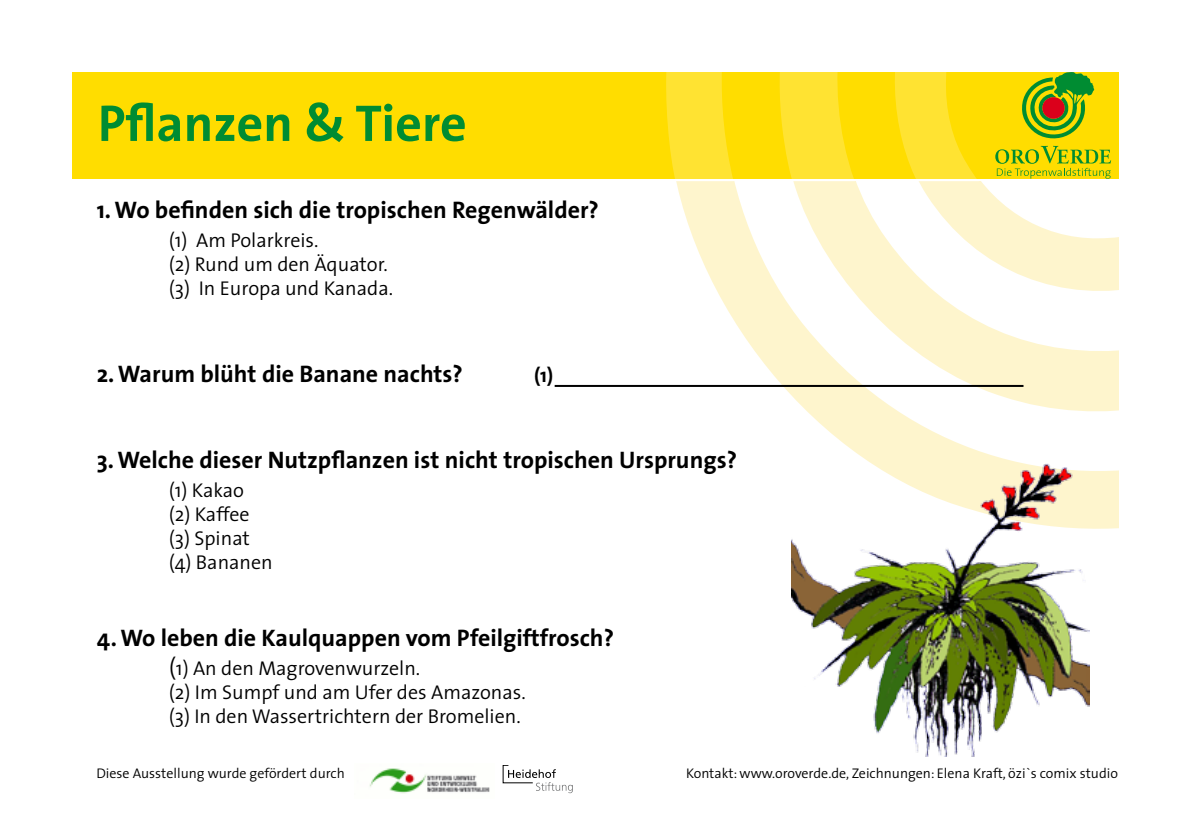
<style>
.page{position:relative;width:1191px;height:840px;background:#fff}
.page>*{position:absolute;margin:0;border:0;box-sizing:border-box;transform-origin:0 0}
.t1{font:700 52px "The Sans";color:#008c32}
.t2{font:700 24px "The Sans";color:#000}
.t3{font:300 20px/24px "The Sans";color:#000}
.t4{font:700 20px "The Sans";color:#000}
.t5{font:300 14px "The Sans";color:#000}
.s1{font-size:24px}
</style>
<div class="page">
<svg style="left:649px;top:181px;width:470px;height:375px"></svg>
<svg style="left:760px;top:305px;width:359px;height:123px;fill:#fef5cd"></svg>
<div style="left:72px;top:72px;width:1047px;height:107px;background:#fd0"></div>
<svg style="left:666px;top:72px;width:67px;height:107px;fill:#ffe332"></svg>
<svg style="left:760px;top:72px;width:359px;height:233px"></svg>
<div style="left:1042px;top:97px;width:22px;height:22px;background:#db001b;border-radius:50%"></div>
<hr style="left:554px;top:385px;width:469px;height:2px;background:#000">
<img style="left:792px;top:463px;width:298px;height:293px">
<img style="left:369px;top:768px;width:121px;height:26px">
<svg style="left:503px;top:765px;width:70px;height:27px"></svg>
<h1 class="t1" style="left:98px;top:90px;width:370px">Pflanzen &amp; Tiere</h1>
<p class="t2" style="left:97px;top:194px;width:504px">1. Wo befinden sich die tropischen Regenwälder?</p>
<p class="t3" style="left:169px;top:228px;width:226px">(1) Am Polarkreis.<br>(2) Rund um den Äquator. (3) In Europa und Kanada.</p>
<p class="t2" style="left:97px;top:358px;width:368px">2. Warum blüht die Banane nachts?</p>
<p class="t4" style="left:534px;top:362px;width:21px">(1)</p>
<p class="t2" style="left:97px;top:444px;width:642px">3. Welche dieser Nutzpflanzen ist nicht tropischen Ursprungs?</p>
<p class="t3" style="left:169px;top:478px;width:106px">(1) Kakao<br>(2) Kaffee (3) Spinat (4) Bananen</p>
<p class="t2" style="left:97px;top:622px;width:519px">4. Wo leben die Kaulquappen vom Pfeilgiftfrosch?</p>
<p class="t3" style="left:169px;top:655px;width:358px"><span class="s1">(</span>1) An den Magrovenwurzeln.<br>(2) Im Sumpf und am Ufer des Amazonas. (3) In den Wassertrichtern der Bromelien.</p>
<p class="t5" style="left:96px;top:764px;width:250px">Diese Ausstellung wurde gefördert durch</p>
<p class="t5" style="left:686px;top:764px;width:433px">Kontakt: www.oroverde.de, Zeichnungen: Elena Kraft, özi`s comix studio</p>
</div>
